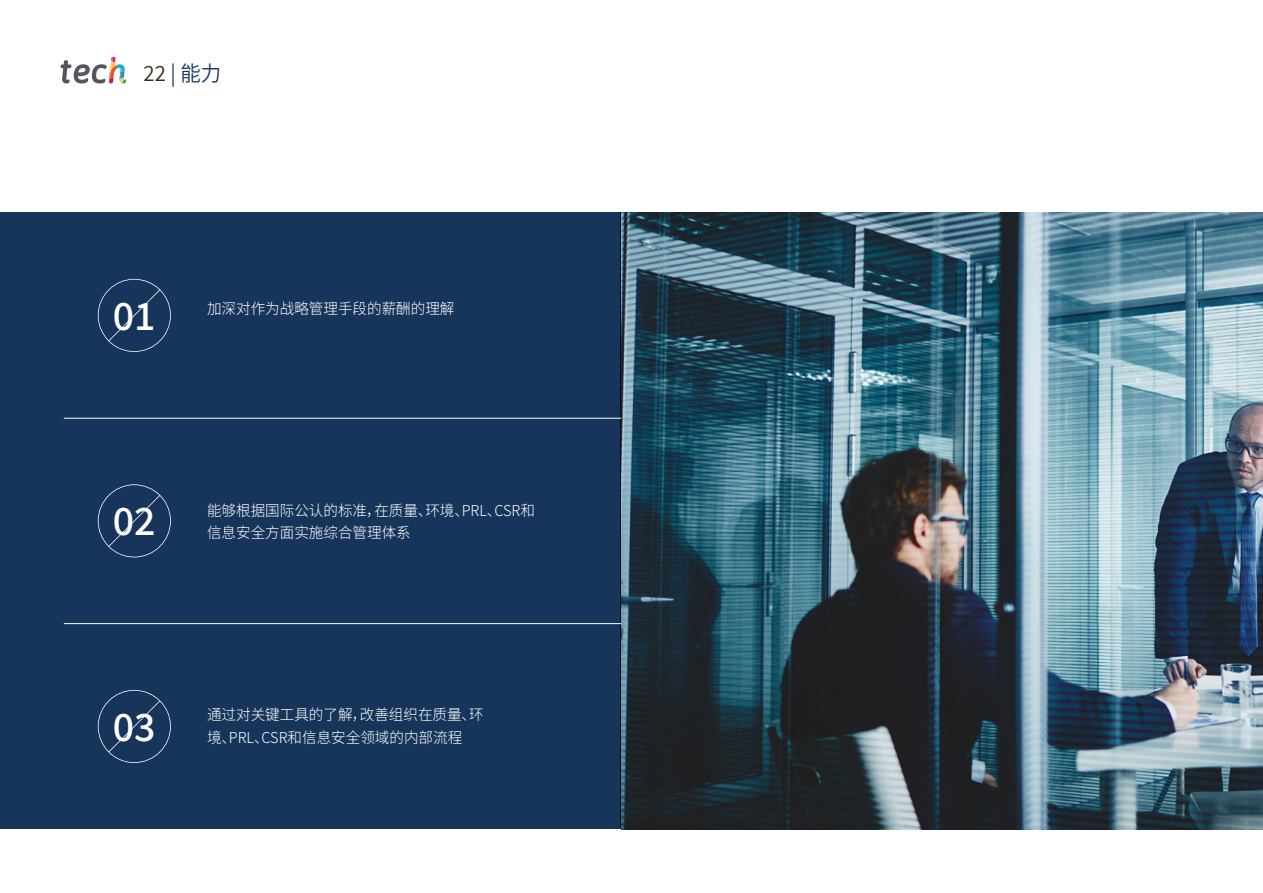
<style>
.page{position:relative;width:1263px;height:893px;background:#fff}
.page>*{position:absolute;margin:0;border:0;box-sizing:border-box;transform-origin:0 0}
.t1{font:500 37.5px "Source Han Sans CN";color:#fff}
.t2{font:21px "Source Han Sans CN";color:#1a355c}
.t3{font:300 15px/22.5px "Source Han Sans CN";color:#fff}
.s1{color:#312e20}
</style>
<div class="page">
<svg style="left:61px;top:57px;width:65px;height:27px"></svg>
<div style="left:0;top:213px;width:621px;height:616px;background:#17355b"></div>
<svg style="left:98px;top:279px;width:73px;height:73px"></svg>
<svg style="left:98px;top:690px;width:73px;height:73px"></svg>
<svg style="left:98px;top:484px;width:73px;height:73px"></svg>
<hr style="left:64px;top:418px;width:1199px;height:1px;background:#fff">
<hr style="left:64px;top:623px;width:1199px;height:1px;background:#fff">
<img style="left:621px;top:213px;width:642px;height:616px">
<h2 class="t2" style="left:144px;top:61px;width:79px"><span class="s1">22</span> | 能力</h2>
<h1 class="t1" style="left:113px;top:295px;width:44px">01</h1>
<p class="t3" style="left:207px;top:297px;width:249px">加深对作为战略管理手段的薪酬的理解</p>
<h1 class="t1" style="left:113px;top:500px;width:44px">02</h1>
<p class="t3" style="left:207px;top:499px;width:329px">能够根据国际公认的标准，在质量、环境、PRL、CSR和</p>
<p class="t3" style="left:207px;top:522px;width:205px">信息安全方面实施综合管理体系</p>
<h1 class="t1" style="left:113px;top:706px;width:44px">03</h1>
<p class="t3" style="left:207px;top:704px;width:278px">通过对关键工具的了解，改善组织在质量、环境、PRL、CSR和信息安全领域的内部流程</p>
</div>
